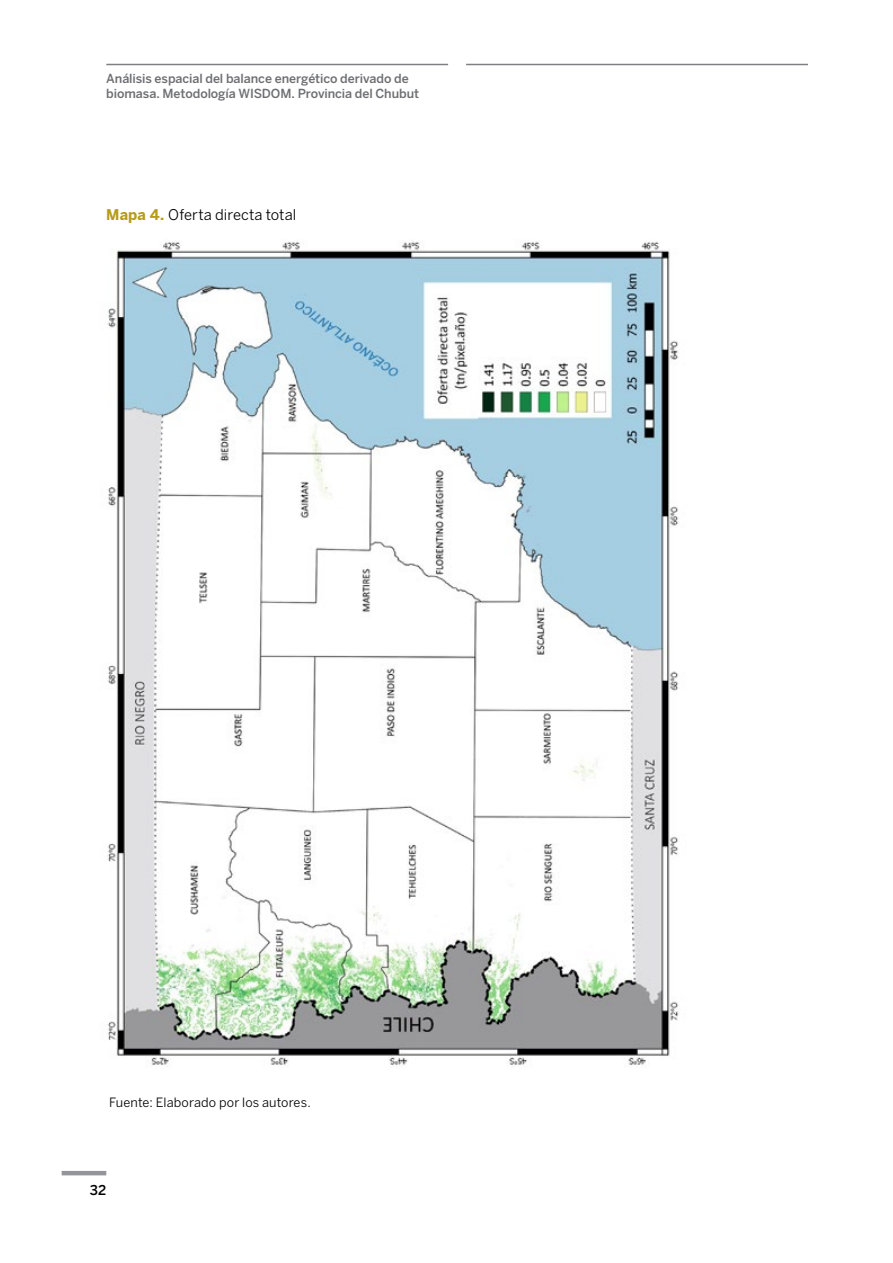
<style>
.page{position:relative;width:893px;height:1263px;background:#fff}
.page>*{position:absolute;margin:0;border:0;box-sizing:border-box;transform-origin:0 0}
.t1{font:14.7px "Benton Sans";letter-spacing:.005em;color:#000}
.t2{font:500 13.5px "Benton Sans";color:#000}
.t3{font:12.75px "Benton Sans";letter-spacing:.01em;color:#000}
.t4{font:500 12.45px/15px "Benton Sans";letter-spacing:-.005em;color:#6d6e71}
.s1{font-weight:700;color:#b79c18}
</style>
<div class="page">
<hr style="left:62px;top:1171px;width:44px;height:4px;background:#939598">
<hr style="left:466px;top:64px;width:342px;height:1px;background:#807f83">
<hr style="left:106px;top:64px;width:342px;height:1px;background:#807f83">
<img style="left:107px;top:241px;width:572px;height:825px">
<p class="t4" style="left:106px;top:71px;width:314px">Análisis espacial del balance energético derivado de biomasa. Metodología WISDOM. Provincia del Chubut</p>
<p class="t1" style="left:106px;top:206px;width:192px"><span class="s1">Mapa 4.</span> Oferta directa total</p>
<p class="t3" style="left:109px;top:1095px;width:203px">Fuente: Elaborado por los autores.</p>
<p class="t2" style="left:90px;top:1182px;width:18px">32</p>
</div>
